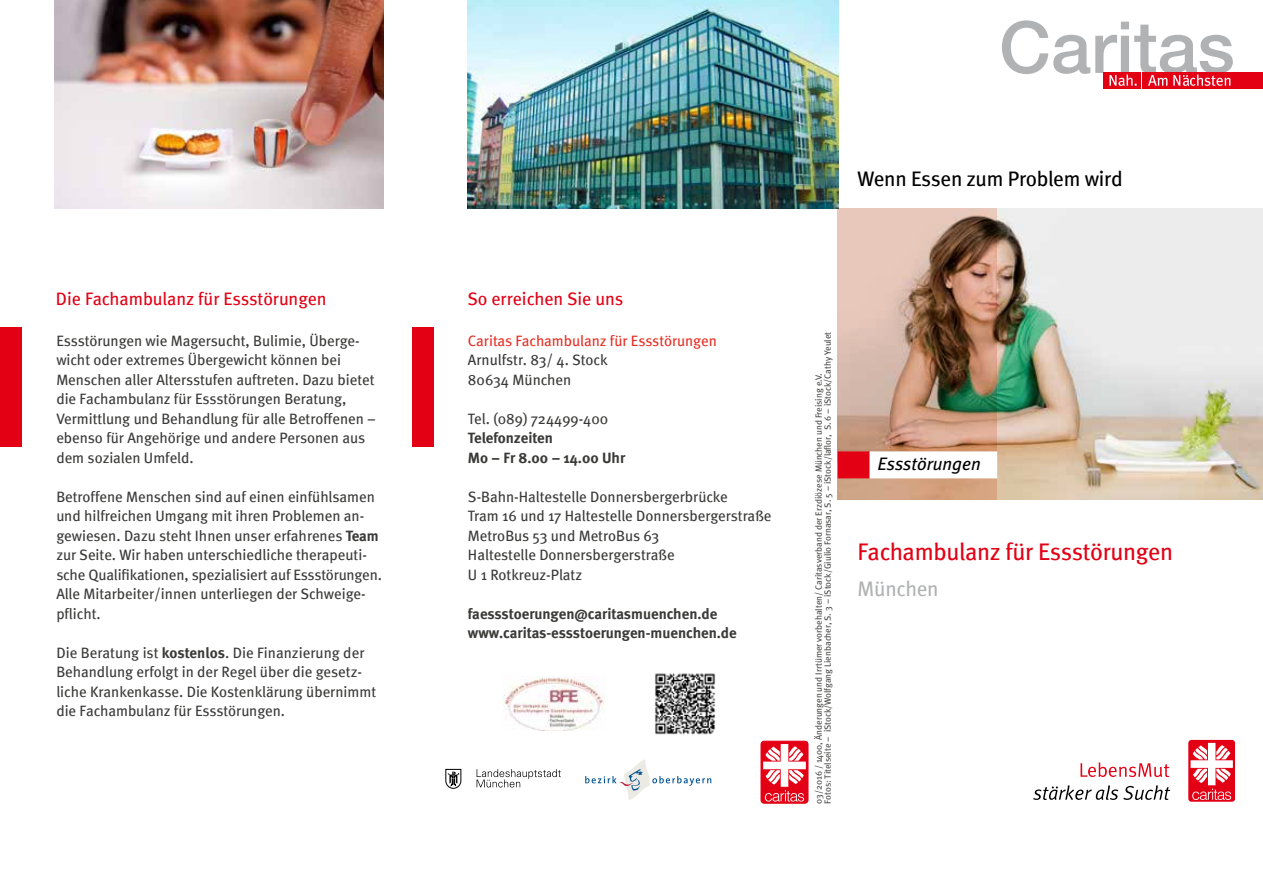
<style>
.page{position:relative;width:1263px;height:893px;background:#fff}
.page>*{position:absolute;margin:0;border:0;box-sizing:border-box;transform-origin:0 0}
.t1{font:24px "Meta";letter-spacing:-.015em;color:#e30015}
.t2{font:21px "Meta";letter-spacing:-.015em;color:#000}
.t3{font:21px "Meta";letter-spacing:-.01em;color:#b1b2b3}
.t4{font:18px "Meta";color:#e30015}
.t5{font:italic 18px "Meta Plus";color:#000}
.t6{font:15px/19.5px "Meta";color:#3a3a39}
.t7{font:700 15px/19.5px "Meta";color:#3a3a39}
.t8{font:15px "Meta";letter-spacing:-.005em;color:#e73026}
.t9{font:9px/9px "Meta";color:#484847}
.s1{font-weight:700}
</style>
<div class="page">
<img style="left:997px;top:209px;width:266px;height:291px">
<svg style="left:1188px;top:740px;width:46px;height:62px"></svg>
<svg style="left:1080px;top:762px;width:89px;height:15px"></svg>
<svg style="left:1033px;top:785px;width:137px;height:15px"></svg>
<div style="left:761px;top:741px;width:47px;height:62px;border:1px solid #e30015;border-radius:3px"></div>
<svg style="left:763px;top:744px;width:43px;height:58px"></svg>
<div style="left:412px;top:327px;width:22px;height:119px;background:#e30015"></div>
<div style="left:0;top:327px;width:21px;height:119px;background:#e30015"></div>
<div style="left:1143px;top:73px;width:120px;height:16px;background:#e30015"></div>
<div style="left:1103px;top:73px;width:38px;height:16px;background:#e30015"></div>
<svg style="left:1002px;top:20px;width:231px;height:66px"></svg>
<img style="left:467px;top:0;width:371px;height:208px">
<img style="left:55px;top:0;width:329px;height:208px">
<svg style="left:585px;top:759px;width:126px;height:41px"></svg>
<svg style="left:477px;top:769px;width:84px;height:18px"></svg>
<svg style="left:445px;top:769px;width:16px;height:20px"></svg>
<img style="left:503px;top:676px;width:103px;height:54px">
<img style="left:655px;top:673px;width:61px;height:62px">
<img style="left:838px;top:208px;width:159px;height:292px">
<div style="left:838px;top:451px;width:32px;height:27px;background:#e30015"></div>
<div style="left:870px;top:451px;width:127px;height:27px;background:#fff"></div>
<p class="t4" style="left:56px;top:289px;width:272px">Die Fachambulanz für Essstörungen</p>
<p class="t4" style="left:467px;top:289px;width:157px">So erreichen Sie uns</p>
<p class="t6" style="left:56px;top:330px;width:321px">Essstörungen wie Magersucht, Bulimie, Überge&shy;wicht oder extremes Übergewicht können bei Menschen aller Altersstufen auftreten. Dazu bietet die Fachambulanz für Essstörungen Beratung, Vermittlung und Behandlung für alle Betroffenen – ebenso für Angehörige und andere Personen aus dem sozialen Umfeld.</p>
<p class="t6" style="left:56px;top:486px;width:327px">Betroffene Menschen sind auf einen einfühlsamen und hilfreichen Umgang mit ihren Problemen an&shy;gewiesen. Dazu steht Ihnen unser erfahrenes <span class="s1">Team </span>zur Seite. Wir haben unterschiedliche therapeuti&shy;sche Qualifikationen, spezialisiert auf Essstörungen.<br>Alle Mitarbeiter/innen unterliegen der Schweige&shy;pflicht.</p>
<p class="t6" style="left:56px;top:642px;width:321px">Die Beratung ist <span class="s1">kostenlos</span>. Die Finanzierung der Behandlung erfolgt in der Regel über die gesetz&shy;liche Krankenkasse. Die Kostenklärung übernimmt die Fachambulanz für Essstörungen.</p>
<p class="t8" style="left:468px;top:332px;width:250px">Caritas Fachambulanz für Essstörungen</p>
<p class="t6" style="left:468px;top:350px;width:141px">Arnulfstr. 83/ 4. Stock<br>80634 München</p>
<p class="t6" style="left:468px;top:408px;width:142px">Tel. (089) 724499-400</p>
<p class="t7" style="left:468px;top:428px;width:159px">Telefonzeiten<br>Mo – Fr 8.00 – 14.00 Uhr</p>
<p class="t6" style="left:468px;top:486px;width:305px">S-Bahn-Haltestelle Donnersbergerbrücke<br>Tram 16 und 17 Haltestelle Donnersbergerstraße MetroBus 53 und MetroBus 63<br>Haltestelle Donnersbergerstraße<br>U 1 Rotkreuz-Platz</p>
<p class="t7" style="left:468px;top:603px;width:270px">faessstoerungen@caritasmuenchen.de www.caritas-essstoerungen-muenchen.de</p>
<h2 class="t2" style="left:858px;top:167px;width:267px">Wenn Essen zum Problem wird</h2>
<p class="t9" style="left:814px;top:804px;width:473px;rotate:-90deg">03/2016 / 1400, Änderungen und Irrtümer vorbehalten/ Caritasverband der Erzdiözese München und Freising e.V.<br>Fotos: Titelseite – iStock/Wolfgang Lienbacher, S. 3 – iStock/Giulio Fornasar, S. 5 – iStock/laflor, S. 6 – iStock/Cathy Yeulet</p>
<p class="t5" style="left:877px;top:454px;width:105px">Essstörungen</p>
<h1 class="t1" style="left:858px;top:537px;width:317px">Fachambulanz für Essstörungen</h1>
<h2 class="t3" style="left:858px;top:576px;width:83px">München</h2>
</div>
